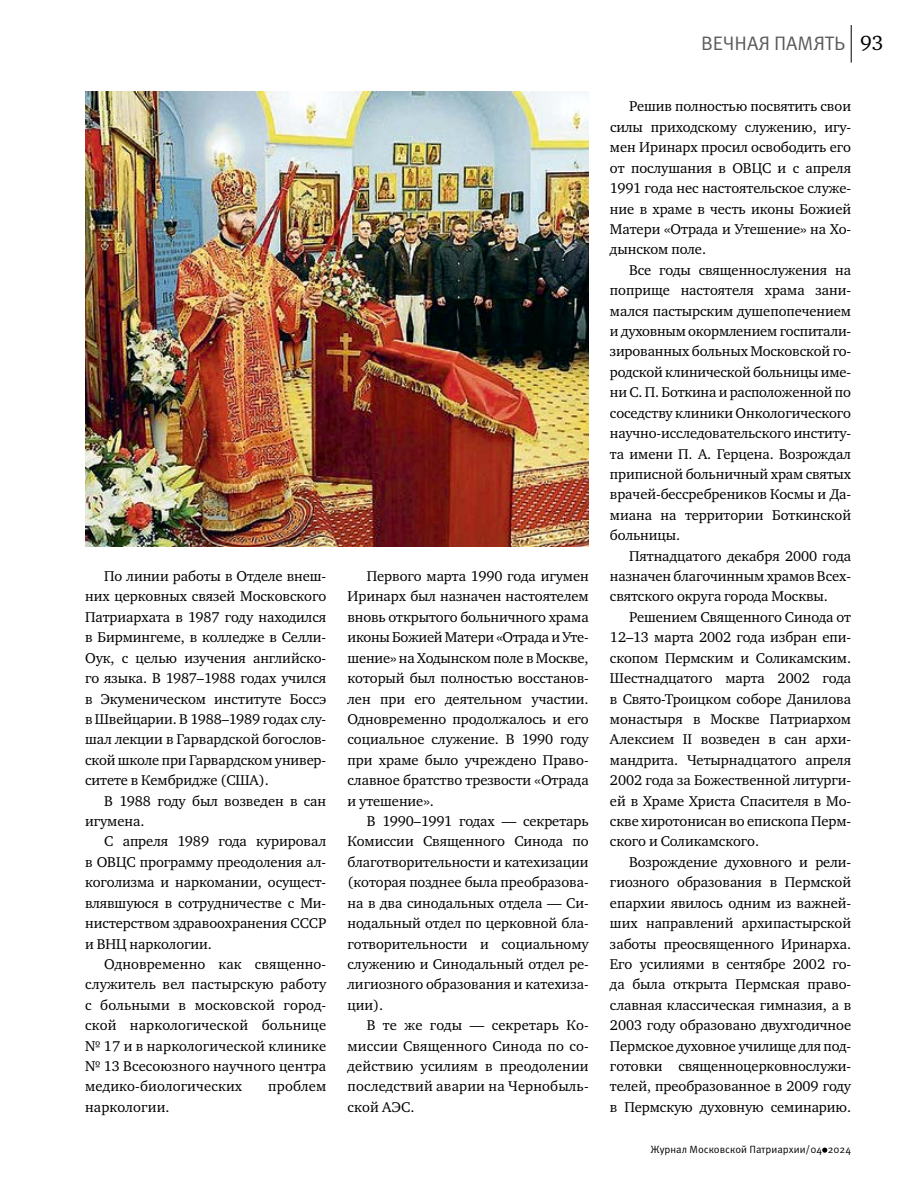
<style>
.page{position:relative;width:915px;height:1191px;background:#fff}
.page>*{position:absolute;margin:0;border:0;box-sizing:border-box;transform-origin:0 0}
.t1{font:19.5px "Meta Pro";letter-spacing:-.005em;color:#58595b}
.t2{font:14.55px/20.4px "Charter ITC";letter-spacing:-.005em;color:#000;text-align:justify}
.t3{font:10.5px "Meta Pro";color:#000}
.s1{font-family:"Charter ITC";font-size:21px;color:#000}
</style>
<div class="page">
<svg style="left:822px;top:1147px;width:5px;height:5px"></svg>
<hr style="left:850px;top:25px;width:1px;height:38px;background:#000">
<img style="left:85px;top:91px;width:503px;height:455px">
<p class="t2" style="left:85px;top:566px;width:242px;text-indent:19px">По линии работы в Отделе внеш&shy;них церковных связей Московского Патриархата в 1987 году находился в Бирмингеме, в колледже в Селли-Оук, с целью изучения английско&shy;го языка. В 1987–1988 годах учился в Экуменическом институте Боссэ в Швейцарии. В 1988–1989 годах слу&shy;шал лекции в Гарвардской богослов&shy;ской школе при Гарвардском универ&shy;ситете в Кембридже (США).</p>
<p class="t2" style="left:85px;top:790px;width:242px;text-indent:19px">В 1988 году был возведен в сан игумена.</p>
<p class="t2" style="left:85px;top:831px;width:242px;text-indent:19px">С апреля 1989 года курировал в ОВЦС программу преодоления ал&shy;коголизма и наркомании, осущест&shy;влявшуюся в сотрудничестве с Ми&shy;нистерством здравоохранения СССР и ВНЦ наркологии.</p>
<p class="t2" style="left:85px;top:953px;width:242px;text-indent:19px">Одновременно как священно&shy;служитель вел пастырскую работу с больными в московской город&shy;ской наркологической больнице № 17 и в наркологической клинике № 13 Всесоюзного научного центра медико-биологических</p>
<p class="t2" style="left:268px;top:1076px;width:59px">проблем</p>
<p class="t2" style="left:85px;top:1096px;width:86px">наркологии.</p>
<p class="t2" style="left:347px;top:566px;width:242px;text-indent:19px">Первого марта 1990 года игумен Иринарх был назначен настоятелем вновь открытого больничного храма иконы Божией Матери «Отрада и Уте&shy;шение» на Ходынском поле в Москве, который был полностью восстанов&shy;лен при его деятельном участии.<br>Одновременно продолжалось и его социальное служение. В 1990 году при храме было учреждено Право&shy;славное братство трезвости «Отрада и утешение».</p>
<p class="t2" style="left:347px;top:811px;width:242px;text-indent:19px">В 1990–1991 годах — секретарь Комиссии Священного Синода по благотворительности и катехизации (которая позднее была преобразова&shy;на в два синодальных отдела — Си&shy;нодальный отдел по церковной бла&shy;готворительности и социальному служению и Синодальный отдел ре&shy;лигиозного образования и катехиза&shy;ции).</p>
<p class="t2" style="left:347px;top:1015px;width:242px;text-indent:19px">В те же годы — секретарь Ко&shy;миссии Священного Синода по со&shy;действию усилиям в преодолении последствий аварии на Чернобыль&shy;ской АЭС.</p>
<h1 class="t1" style="left:701px;top:31px;width:184px">ВЕЧНАЯ ПАМЯТЬ <span class="s1">93</span></h1>
<p class="t2" style="left:609px;top:96px;width:242px;text-indent:19px">Решив полностью посвятить свои силы приходскому служению, игу&shy;мен Иринарх просил освободить его от послушания в ОВЦС и с апреля 1991 года нес настоятельское служе&shy;ние в храме в честь иконы Божией Матери «Отрада и Утешение» на Хо&shy;дынском поле.</p>
<p class="t2" style="left:609px;top:260px;width:243px;text-indent:19px">Все годы священнослужения на поприще настоятеля храма зани&shy;мался пастырским душепопечением и духовным окормлением госпитали&shy;зированных больных Московской го&shy;родской клинической больницы име&shy;ни С. П. Боткина и расположенной по соседству клиники Онкологического научно-исследовательского институ&shy;та имени П. А. Герцена. Возрождал приписной больничный храм святых врачей-бессребреников Космы и Да&shy;миана на территории Боткинской больницы.</p>
<p class="t2" style="left:609px;top:545px;width:242px;text-indent:19px">Пятнадцатого декабря 2000 года назначен благочинным храмов Всех&shy;святского округа города Москвы.</p>
<p class="t2" style="left:609px;top:606px;width:242px;text-indent:19px">Решением Священного Синода от 12–13 марта 2002 года избран епи&shy;скопом Пермским и Соликамским.<br>Шестнадцатого марта 2002 года в Свято-Троицком соборе Данилова монастыря в Москве Патриархом Алексием II возведен в сан архи&shy;мандрита. Четырнадцатого апреля 2002 года за Божественной литурги&shy;ей в Храме Христа Спасителя в Мо&shy;скве хиротонисан во епископа Перм&shy;ского и Соликамского.</p>
<p class="t2" style="left:609px;top:851px;width:242px;text-indent:19px">Возрождение духовного и рели&shy;гиозного образования в Пермской епархии явилось одним из важней&shy;ших направлений архипастырской заботы преосвященного Иринарха.<br>Его усилиями в сентябре 2002 го&shy;да была открыта Пермская право&shy;славная классическая гимназия, а в 2003 году образовано двухгодичное Пермское духовное училище для под&shy;готовки священноцерковнослужи&shy;телей, преобразованное в 2009 году в Пермскую духовную семинарию.</p>
<p class="t3" style="left:650px;top:1142px;width:202px">Журнал Московской Патриархии/04 2024</p>
</div>
